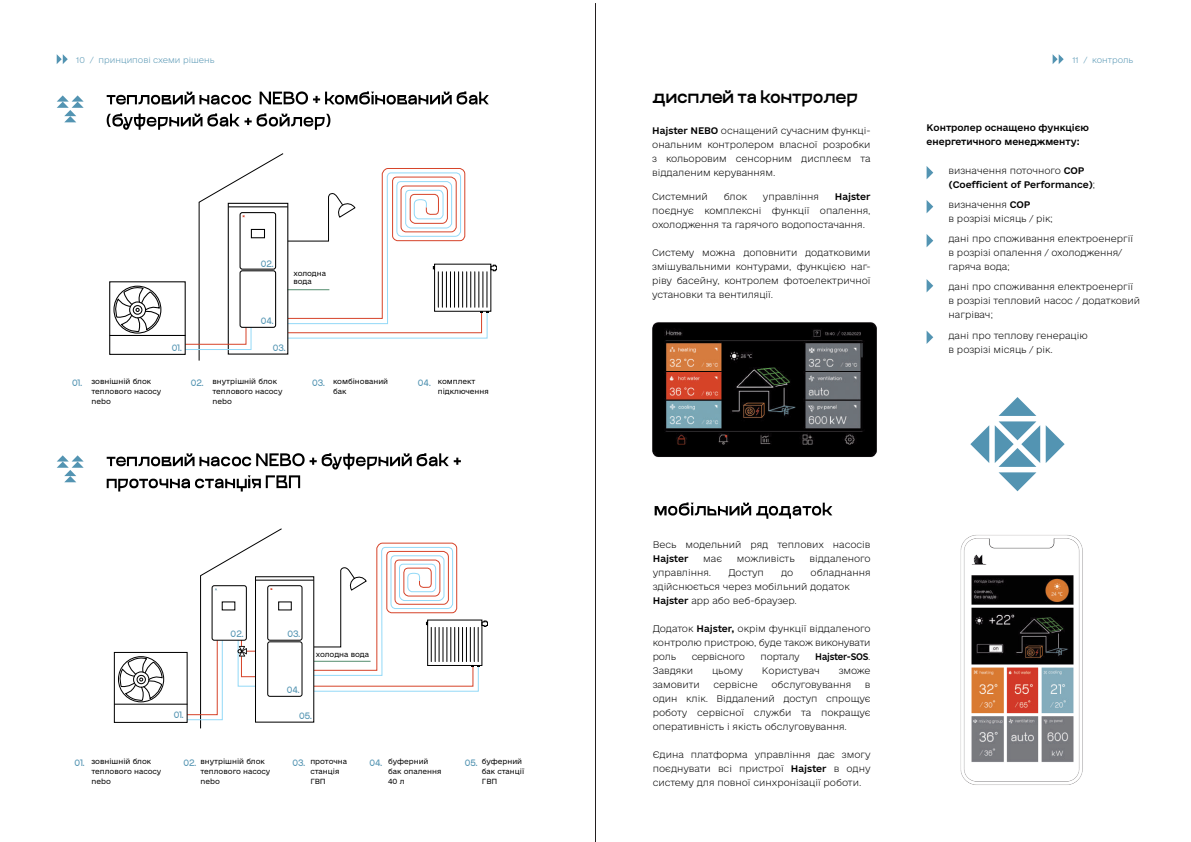
<style>
.page{position:relative;width:1191px;height:842px;background:#fff}
.page>*{position:absolute;margin:0;border:0;box-sizing:border-box;transform-origin:0 0}
.t1{font:900 17px "Buduj Sans";color:#000}
.t2{font:9px/14px "e Ukraine Thin";color:#000}
.t3{font:9px/14px "e Ukraine Medium";color:#000}
.t4{font:500 9px "Buduj Sans";color:#5394b2}
.t5{font:9px "e Ukraine Thin";letter-spacing:-.02em;color:#000}
.t6{font:9px "e Ukraine Medium";letter-spacing:-.025em;color:#000;scale:.92 1}
.t7{font:8px "e Ukraine Thin";color:#5394b2}
.t8{font:7px/10px "e Ukraine Light";color:#000}
.s1{font-family:"e Ukraine Medium"}
.s2{font-family:"e Ukraine Thin"}
</style>
<div class="page">
<svg style="left:109px;top:153px;width:388px;height:208px"></svg>
<svg style="left:57px;top:54px;width:11px;height:10px"></svg>
<svg style="left:1052px;top:54px;width:11px;height:10px"></svg>
<svg style="left:926px;top:166px;width:7px;height:13px"></svg>
<svg style="left:926px;top:279px;width:7px;height:13px"></svg>
<svg style="left:926px;top:331px;width:7px;height:13px"></svg>
<svg style="left:926px;top:200px;width:7px;height:13px"></svg>
<svg style="left:926px;top:234px;width:7px;height:13px"></svg>
<img style="left:960px;top:535px;width:123px;height:250px">
<img style="left:652px;top:322px;width:225px;height:135px">
<svg style="left:186px;top:528px;width:302px;height:200px"></svg>
<svg style="left:118px;top:656px;width:47px;height:47px"></svg>
<div style="left:114px;top:652px;width:74px;height:71px;border:1px solid #000"></div>
<hr style="left:115px;top:704px;width:72px;height:1px;background:#000">
<svg style="left:57px;top:95px;width:27px;height:27px"></svg>
<svg style="left:57px;top:455px;width:27px;height:27px"></svg>
<svg style="left:970px;top:397px;width:94px;height:94px"></svg>
<hr style="left:595px;top:3px;width:1px;height:839px;background:#231f20">
<svg style="left:654px;top:502px;width:178px;height:17px"></svg>
<svg style="left:107px;top:92px;width:144px;height:13px"></svg>
<svg style="left:260px;top:91px;width:229px;height:14px"></svg>
<svg style="left:107px;top:113px;width:223px;height:17px"></svg>
<svg style="left:107px;top:453px;width:354px;height:16px"></svg>
<svg style="left:107px;top:475px;width:193px;height:16px"></svg>
<p class="t7" style="left:76px;top:55px;width:140px">10 / принципові схеми рішень</p>
<p class="t7" style="left:1072px;top:55px;width:62px">11 / контроль</p>
<p class="t4" style="left:261px;top:257px;width:14px">02.</p>
<p class="t8" style="left:293px;top:269px;width:34px;line-height:8px">холодна вода</p>
<p class="t4" style="left:261px;top:315px;width:14px">04.</p>
<p class="t4" style="left:172px;top:341px;width:11px">01.</p>
<p class="t4" style="left:273px;top:341px;width:14px">03.</p>
<p class="t4" style="left:72px;top:377px;width:11px">01.</p>
<p class="t8" style="left:212px;top:376px;width:71px">внутрішній блок теплового насосу nebo</p>
<p class="t8" style="left:91px;top:376px;width:71px">зовнішній блок теплового насосу nebo</p>
<p class="t4" style="left:191px;top:377px;width:14px">02.</p>
<p class="t8" style="left:333px;top:376px;width:57px">комбінований бак</p>
<p class="t4" style="left:312px;top:377px;width:14px">03.</p>
<p class="t8" style="left:438px;top:376px;width:52px">комплект підключення</p>
<p class="t4" style="left:418px;top:377px;width:14px">04.</p>
<p class="t4" style="left:174px;top:709px;width:11px">01.</p>
<p class="t4" style="left:231px;top:627px;width:14px">02.</p>
<p class="t4" style="left:287px;top:627px;width:14px">03.</p>
<p class="t4" style="left:287px;top:683px;width:14px">04.</p>
<p class="t8" style="left:316px;top:650px;width:55px">холодна вода</p>
<p class="t4" style="left:299px;top:709px;width:14px">05.</p>
<p class="t8" style="left:91px;top:757px;width:71px">зовнішній блок теплового насосу nebo</p>
<p class="t8" style="left:200px;top:757px;width:71px">внутрішній блок теплового насосу nebo</p>
<p class="t8" style="left:310px;top:757px;width:38px">проточна станція<br>ГВП</p>
<p class="t8" style="left:388px;top:757px;width:55px">буферний бак опалення<br>40 л</p>
<p class="t8" style="left:482px;top:757px;width:44px">буферний бак станції<br>ГВП</p>
<p class="t4" style="left:74px;top:757px;width:11px">01.</p>
<p class="t4" style="left:183px;top:757px;width:14px">02.</p>
<p class="t4" style="left:292px;top:757px;width:14px">03.</p>
<p class="t4" style="left:369px;top:757px;width:14px">04.</p>
<p class="t4" style="left:465px;top:757px;width:14px">05.</p>
<h1 class="t1" style="left:652px;top:84px;width:207px">дисплей та контролер</h1>
<p class="t2" style="left:652px;top:124px;width:220px;text-align:justify"><span class="s1">Hajster NEBO</span> оснащений сучасним функці&shy;ональним контролером власної розробки з кольоровим сенсорним дисплеєм та віддаленим керуванням.</p>
<p class="t2" style="left:652px;top:190px;width:57px">Системний</p>
<p class="t2" style="left:723px;top:190px;width:25px">блок</p>
<p class="t2" style="left:763px;top:190px;width:58px">управління</p>
<p class="t3" style="left:834px;top:190px;width:37px">Hajster</p>
<p class="t2" style="left:652px;top:204px;width:220px">поєднує комплексні функції опалення, охолодження та гарячого водопостачання.</p>
<p class="t2" style="left:652px;top:246px;width:220px;text-align:justify">Систему можна доповнити додатковими змішувальними контурами, функцією наг&shy;ріву басейну, контролем фотоелектричної установки та вентиляції.</p>
<p class="t3" style="left:926px;top:121px;width:164px">Контролер оснащено функцією енергетичного менеджменту:</p>
<p class="t2" style="left:948px;top:164px;width:137px">визначення поточного <span class="s1">СОР</span></p>
<p class="t3" style="left:948px;top:178px;width:148px">(Coefficient of Performance)<span class="s2">;</span></p>
<p class="t2" style="left:948px;top:198px;width:106px">визначення <span class="s1">СОР<br></span>в розрізі місяць / рік;</p>
<p class="t2" style="left:948px;top:231px;width:186px">дані про споживання електроенергії в розрізі опалення / охолодження/ гаряча вода;</p>
<p class="t2" style="left:948px;top:279px;width:193px">дані про споживання електроенергії в розрізі тепловий насос / додатковий нагрівач;</p>
<p class="t2" style="left:948px;top:329px;width:141px">дані про теплову генерацію в розрізі місяць / рік.</p>
<p class="t2" style="left:653px;top:537px;width:219px">Весь модельний ряд теплових насосів</p>
<p class="t3" style="left:653px;top:551px;width:37px">Hajster</p>
<p class="t2" style="left:703px;top:551px;width:20px">має</p>
<p class="t2" style="left:737px;top:551px;width:59px">можливість</p>
<p class="t2" style="left:809px;top:551px;width:63px">віддаленого</p>
<p class="t2" style="left:653px;top:565px;width:60px">управління.</p>
<p class="t2" style="left:728px;top:565px;width:37px">Доступ</p>
<p class="t2" style="left:781px;top:565px;width:14px">до</p>
<p class="t2" style="left:653px;top:565px;width:219px;text-indent:158px">обладнання здійснюється через мобільний додаток<br><span class="s1">Hajster</span> app або веб-браузер.</p>
<p class="t2" style="left:653px;top:621px;width:219px;text-align:justify">Додаток <span class="s1">Hajster,</span> окрім функції віддаленого контролю пристрою, буде також виконувати роль</p>
<p class="t5" style="left:691px;top:651px;width:55px">сервісного</p>
<p class="t5" style="left:760px;top:651px;width:41px">порталу</p>
<p class="t6" style="left:815px;top:651px;width:62px">Hajster-SOS<span class="s2">.</span></p>
<p class="t2" style="left:653px;top:663px;width:42px">Завдяки</p>
<p class="t2" style="left:712px;top:663px;width:32px">цьому</p>
<p class="t2" style="left:762px;top:663px;width:59px">Користувач</p>
<p class="t2" style="left:838px;top:663px;width:33px">зможе</p>
<p class="t2" style="left:653px;top:677px;width:49px">замовити</p>
<p class="t2" style="left:713px;top:677px;width:46px">сервісне</p>
<p class="t2" style="left:771px;top:677px;width:81px">обслуговування</p>
<p class="t2" style="left:653px;top:677px;width:219px;text-align:justify;text-indent:212px">в один клік. Віддалений доступ спрощує роботу сервісної служби та покращує оперативність і якість обслуговування.</p>
<p class="t2" style="left:653px;top:747px;width:219px;text-align:justify">Єдина платформа управління дає змогу поєднувати всі пристрої <span class="s1">Hajster</span> в одну систему для повної синхронізації роботи.</p>
</div>
